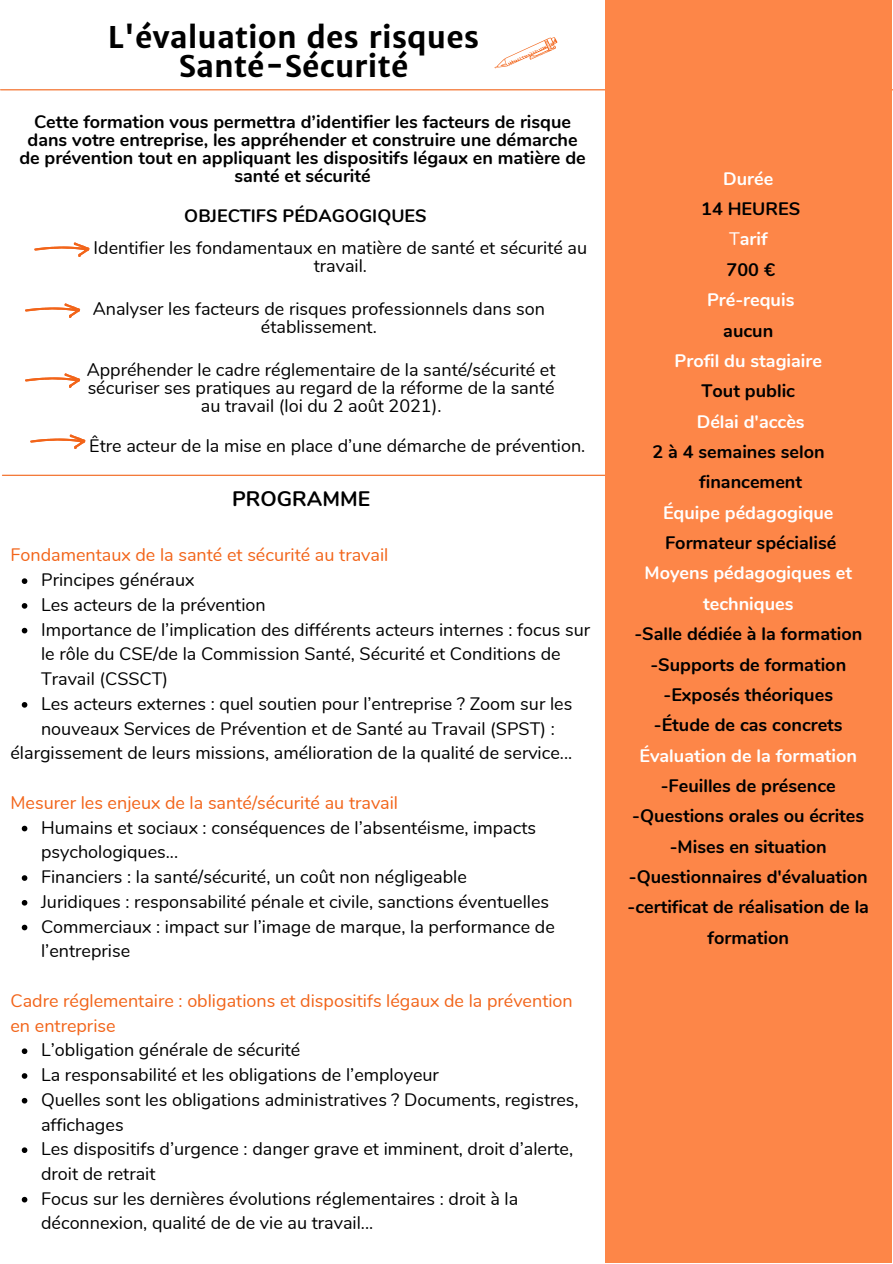
<style>
.page{position:relative;width:893px;height:1264px;background:#fff}
.page>*{position:absolute;margin:0;border:0;box-sizing:border-box;transform-origin:0 0}
.t1{font:700 30px/29.2px "Merriweather Sans";color:#000;text-align:center}
.t2{font:700 21px "Nunito";color:#000}
.t3{font:18px/24.8px "Nunito";color:#000}
.t4{font:700 18px/30.3px "Nunito";color:#000;text-align:center}
.t5{font:18px/24.8px "Nunito";color:#f26419}
.t6{font:700 18px/30.3px "Nunito";color:#fff;text-align:center}
.s1{font-weight:400;color:#fff}
.s2{color:#fff}
</style>
<div class="page">
<hr style="left:1px;top:89px;width:891px;height:1px;background:#f26419">
<svg style="left:34px;top:242px;width:55px;height:15px"></svg>
<hr style="left:2px;top:474px;width:606px;height:2px;background:#f26419">
<div style="left:605px;top:0;width:287px;height:1262px;background:#fd8648"></div>
<svg style="left:494px;top:37px;width:63px;height:31px"></svg>
<svg style="left:22px;top:578px;width:5px;height:6px"></svg>
<svg style="left:22px;top:603px;width:5px;height:5px"></svg>
<svg style="left:22px;top:628px;width:5px;height:5px"></svg>
<svg style="left:22px;top:702px;width:5px;height:5px"></svg>
<svg style="left:22px;top:825px;width:5px;height:6px"></svg>
<svg style="left:22px;top:875px;width:5px;height:5px"></svg>
<svg style="left:22px;top:900px;width:5px;height:5px"></svg>
<svg style="left:22px;top:924px;width:5px;height:6px"></svg>
<svg style="left:22px;top:1048px;width:5px;height:6px"></svg>
<svg style="left:22px;top:1073px;width:5px;height:5px"></svg>
<svg style="left:22px;top:1097px;width:5px;height:6px"></svg>
<svg style="left:22px;top:1147px;width:5px;height:5px"></svg>
<svg style="left:22px;top:1196px;width:5px;height:6px"></svg>
<svg style="left:25px;top:303px;width:55px;height:15px"></svg>
<svg style="left:25px;top:373px;width:55px;height:15px"></svg>
<svg style="left:30px;top:434px;width:55px;height:15px"></svg>
<h1 class="t1" style="left:108px;top:23px;width:373px">L'évaluation des risques<br>Santé-Sécurité</h1>
<p class="t4" style="left:19px;top:113px;width:568px;line-height:18px">Cette formation vous permettra d’identifier les facteurs de risque dans votre entreprise, les appréhender et construire une démarche de prévention tout en appliquant les dispositifs légaux en matière de santé et sécurité</p>
<p class="t4" style="left:184px;top:201px;width:244px">OBJECTIFS PÉDAGOGIQUES</p>
<p class="t3" style="left:94px;top:239px;width:495px;line-height:18px;text-align:center">Identifier les fondamentaux en matière de santé et sécurité au travail.</p>
<p class="t3" style="left:93px;top:300px;width:453px;line-height:18px;text-align:center">Analyser les facteurs de risques professionnels dans son établissement.</p>
<p class="t3" style="left:87px;top:361px;width:470px;line-height:18px;text-align:center">Appréhender le cadre réglementaire de la santé/sécurité et sécuriser ses pratiques au regard de la réforme de la santé au travail (loi du 2 août 2021).</p>
<p class="t3" style="left:89px;top:433px;width:497px">Être acteur de la mise en place d’une démarche de prévention.</p>
<p class="t2" style="left:232px;top:485px;width:139px">PROGRAMME</p>
<p class="t5" style="left:11px;top:543px;width:379px">Fondamentaux de la santé et sécurité au travail</p>
<p class="t3" style="left:41px;top:568px;width:550px">Principes généraux<br>Les acteurs de la prévention<br>Importance de l’implication des différents acteurs internes : focus sur le rôle du CSE/de la Commission Santé, Sécurité et Conditions de Travail (CSSCT)<br>Les acteurs externes : quel soutien pour l’entreprise ? Zoom sur les nouveaux Services de Prévention et de Santé au Travail (SPST) :</p>
<p class="t3" style="left:11px;top:741px;width:563px">élargissement de leurs missions, amélioration de la qualité de service...</p>
<p class="t5" style="left:11px;top:790px;width:389px">Mesurer les enjeux de la santé/sécurité au travail</p>
<p class="t3" style="left:41px;top:815px;width:515px">Humains et sociaux : conséquences de l’absentéisme, impacts psychologiques...<br>Financiers : la santé/sécurité, un coût non négligeable<br>Juridiques : responsabilité pénale et civile, sanctions éventuelles Commerciaux : impact sur l’image de marque, la performance de l’entreprise</p>
<p class="t5" style="left:11px;top:988px;width:563px">Cadre réglementaire : obligations et dispositifs légaux de la prévention en entreprise</p>
<p class="t3" style="left:41px;top:1037px;width:539px">L’obligation générale de sécurité<br>La responsabilité et les obligations de l’employeur<br>Quelles sont les obligations administratives ? Documents, registres, affichages<br>Les dispositifs d’urgence : danger grave et imminent, droit d’alerte, droit de retrait<br>Focus sur les dernières évolutions réglementaires : droit à la déconnexion, qualité de de vie au travail...</p>
<p class="t6" style="left:723px;top:164px;width:52px">Durée</p>
<p class="t4" style="left:701px;top:194px;width:100px">14 HEURES<br><span class="s1">T</span><span class="s2">arif<br></span>700 €</p>
<p class="t6" style="left:707px;top:285px;width:89px">Pré-requis</p>
<p class="t4" style="left:723px;top:315px;width:51px">aucun</p>
<p class="t6" style="left:674px;top:346px;width:149px">Profil du stagiaire</p>
<p class="t4" style="left:701px;top:376px;width:95px">Tout public</p>
<p class="t6" style="left:696px;top:406px;width:109px">Délai d'accès</p>
<p class="t4" style="left:699px;top:437px;width:127px;text-align:left;text-indent:-47px">2 à 4 semaines selon financement</p>
<p class="t6" style="left:663px;top:497px;width:172px">Équipe pédagogique</p>
<p class="t4" style="left:665px;top:528px;width:173px">Formateur spécialisé</p>
<p class="t6" style="left:644px;top:558px;width:209px">Moyens pédagogiques et techniques</p>
<p class="t4" style="left:634px;top:619px;width:229px">-Salle dédiée à la formation -Supports de formation -Exposés théoriques -Étude de cas concrets</p>
<p class="t6" style="left:639px;top:740px;width:219px">Évaluation de la formation</p>
<p class="t4" style="left:627px;top:771px;width:243px">-Feuilles de présence -Questions orales ou écrites -Mises en situation -Questionnaires d'évaluation -certificat de réalisation de la formation</p>
</div>
